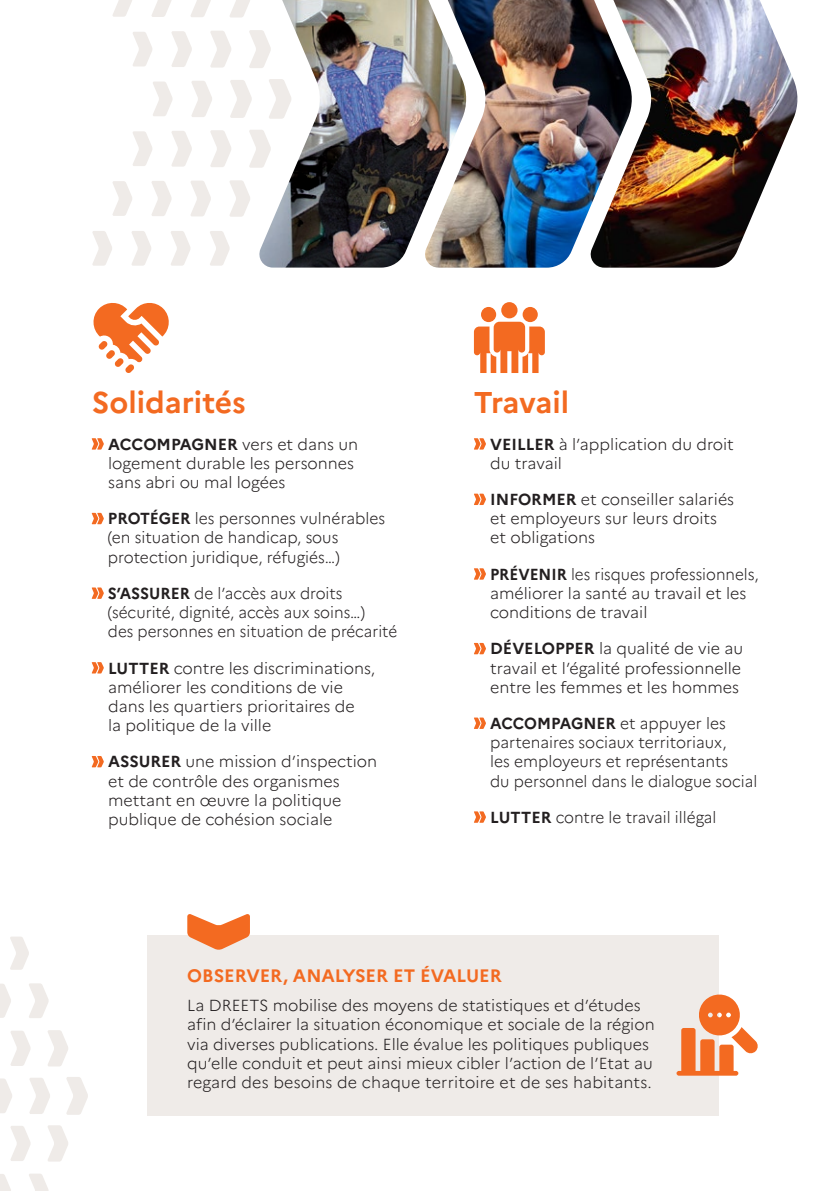
<style>
.page{position:relative;width:840px;height:1191px;background:#fff}
.page>*{position:absolute;margin:0;border:0;box-sizing:border-box;transform-origin:0 0}
.t1{font:700 30px "Marianne";color:#f36a21}
.t2{font:700 18px "Marianne";color:#f36a21}
.t3{font:300 16px/19.2px "Marianne";color:#231f20}
.t4{font:300 16px/19.2px "Marianne";color:#231f20;scale:.96 1}
.t5{font:300 16px/19.2px "Marianne";color:#231f20;scale:.95 1}
.s1{font-weight:700}
</style>
<div class="page">
<img style="left:632px;top:0;width:166px;height:268px">
<img style="left:435px;top:0;width:197px;height:268px">
<div style="left:147px;top:935px;width:571px;height:181px;background:#efebe8"></div>
<svg style="left:249px;top:130px;width:8px;height:38px"></svg>
<svg style="left:230px;top:180px;width:20px;height:37px"></svg>
<svg style="left:210px;top:231px;width:20px;height:35px"></svg>
<svg style="left:230px;top:80px;width:22px;height:38px"></svg>
<svg style="left:210px;top:130px;width:21px;height:37px"></svg>
<svg style="left:191px;top:181px;width:20px;height:35px"></svg>
<svg style="left:171px;top:231px;width:19px;height:35px"></svg>
<svg style="left:191px;top:81px;width:21px;height:36px"></svg>
<svg style="left:171px;top:131px;width:21px;height:36px"></svg>
<svg style="left:151px;top:181px;width:21px;height:35px"></svg>
<svg style="left:132px;top:231px;width:19px;height:35px"></svg>
<svg style="left:153px;top:82px;width:20px;height:34px"></svg>
<svg style="left:133px;top:131px;width:19px;height:35px"></svg>
<svg style="left:112px;top:181px;width:20px;height:35px"></svg>
<svg style="left:92px;top:231px;width:20px;height:35px"></svg>
<svg style="left:249px;top:30px;width:8px;height:38px"></svg>
<svg style="left:230px;top:0;width:20px;height:18px"></svg>
<svg style="left:210px;top:31px;width:21px;height:37px"></svg>
<svg style="left:191px;top:0;width:20px;height:17px"></svg>
<svg style="left:171px;top:31px;width:21px;height:36px"></svg>
<svg style="left:151px;top:0;width:21px;height:17px"></svg>
<svg style="left:133px;top:32px;width:19px;height:34px"></svg>
<svg style="left:112px;top:0;width:20px;height:17px"></svg>
<svg style="left:66px;top:1077px;width:22px;height:37px"></svg>
<svg style="left:48px;top:1125px;width:20px;height:36px"></svg>
<svg style="left:29px;top:1174px;width:20px;height:17px"></svg>
<svg style="left:29px;top:1078px;width:21px;height:36px"></svg>
<svg style="left:10px;top:1126px;width:21px;height:35px"></svg>
<svg style="left:0;top:1174px;width:11px;height:17px"></svg>
<svg style="left:0;top:1078px;width:12px;height:35px"></svg>
<svg style="left:48px;top:1030px;width:20px;height:36px"></svg>
<svg style="left:29px;top:983px;width:20px;height:35px"></svg>
<svg style="left:10px;top:937px;width:19px;height:32px"></svg>
<svg style="left:10px;top:1031px;width:21px;height:35px"></svg>
<svg style="left:0;top:984px;width:11px;height:33px"></svg>
<svg style="left:474px;top:438px;width:11px;height:11px"></svg>
<svg style="left:474px;top:493px;width:11px;height:12px"></svg>
<svg style="left:474px;top:568px;width:11px;height:11px"></svg>
<svg style="left:474px;top:643px;width:11px;height:11px"></svg>
<svg style="left:474px;top:717px;width:11px;height:12px"></svg>
<svg style="left:474px;top:811px;width:11px;height:11px"></svg>
<svg style="left:92px;top:438px;width:12px;height:11px"></svg>
<svg style="left:92px;top:513px;width:12px;height:11px"></svg>
<svg style="left:92px;top:587px;width:12px;height:12px"></svg>
<svg style="left:92px;top:662px;width:12px;height:11px"></svg>
<svg style="left:92px;top:756px;width:12px;height:11px"></svg>
<svg style="left:187px;top:914px;width:63px;height:36px"></svg>
<div style="left:501px;top:302px;width:16px;height:16px;background:#f36a21;border-radius:50%"></div>
<div style="left:480px;top:307px;width:16px;height:15px;background:#f36a21;border-radius:50%"></div>
<div style="left:522px;top:307px;width:15px;height:15px;background:#f36a21;border-radius:50%"></div>
<svg style="left:473px;top:322px;width:71px;height:51px"></svg>
<svg style="left:93px;top:303px;width:76px;height:70px"></svg>
<img style="left:257px;top:0;width:210px;height:267px">
<svg style="left:676px;top:992px;width:82px;height:83px"></svg>
<h1 class="t1" style="left:92px;top:384px;width:155px">Solidarités</h1>
<p class="t3" style="left:108px;top:434px;width:251px"><span class="s1">ACCOMPAGNER</span> vers et dans un logement durable les personnes sans abri ou mal logées</p>
<p class="t3" style="left:108px;top:509px;width:278px"><span class="s1">PROTÉGER</span> les personnes vulnérables (en situation de handicap, sous protection juridique, réfugiés…)</p>
<p class="t4" style="left:108px;top:583px;width:303px"><span class="s1">S’ASSURER</span> de l’accès aux droits (sécurité, dignité, accès aux soins…)<br>des personnes en situation de précarité</p>
<p class="t3" style="left:108px;top:658px;width:268px"><span class="s1">LUTTER</span> contre les discriminations, améliorer les conditions de vie dans les quartiers prioritaires de<br>la politique de la ville</p>
<p class="t3" style="left:108px;top:752px;width:270px"><span class="s1">ASSURER</span> une mission d’inspection et de contrôle des organismes mettant en œuvre la politique publique de cohésion sociale</p>
<h1 class="t1" style="left:473px;top:384px;width:97px">Travail</h1>
<p class="t3" style="left:490px;top:434px;width:245px"><span class="s1">VEILLER</span> à l’application du droit du travail</p>
<p class="t3" style="left:490px;top:490px;width:245px"><span class="s1">INFORMER</span> et conseiller salariés et employeurs sur leurs droits et obligations</p>
<p class="t5" style="left:490px;top:564px;width:284px"><span class="s1">PRÉVENIR</span> les risques professionnels, améliorer la santé au travail et les conditions de travail</p>
<p class="t3" style="left:490px;top:639px;width:254px;text-align:justify"><span class="s1">DÉVELOPPER</span> la qualité de vie au travail et l’égalité professionnelle entre les femmes et les hommes</p>
<p class="t3" style="left:490px;top:713px;width:268px"><span class="s1">ACCOMPAGNER</span> et appuyer les partenaires sociaux territoriaux,<br>les employeurs et représentants<br>du personnel dans le dialogue social</p>
<p class="t4" style="left:490px;top:807px;width:237px"><span class="s1">LUTTER</span> contre le travail illégal</p>
<p class="t2" style="left:187px;top:964px;width:316px">OBSERVER, ANALYSER ET ÉVALUER</p>
<p class="t3" style="left:187px;top:995px;width:468px">La DREETS mobilise des moyens de statistiques et d’études afin d’éclairer la situation économique et sociale de la région via diverses publications. Elle évalue les politiques publiques qu’elle conduit et peut ainsi mieux cibler l’action de l’Etat au regard des besoins de chaque territoire et de ses habitants.</p>
</div>
